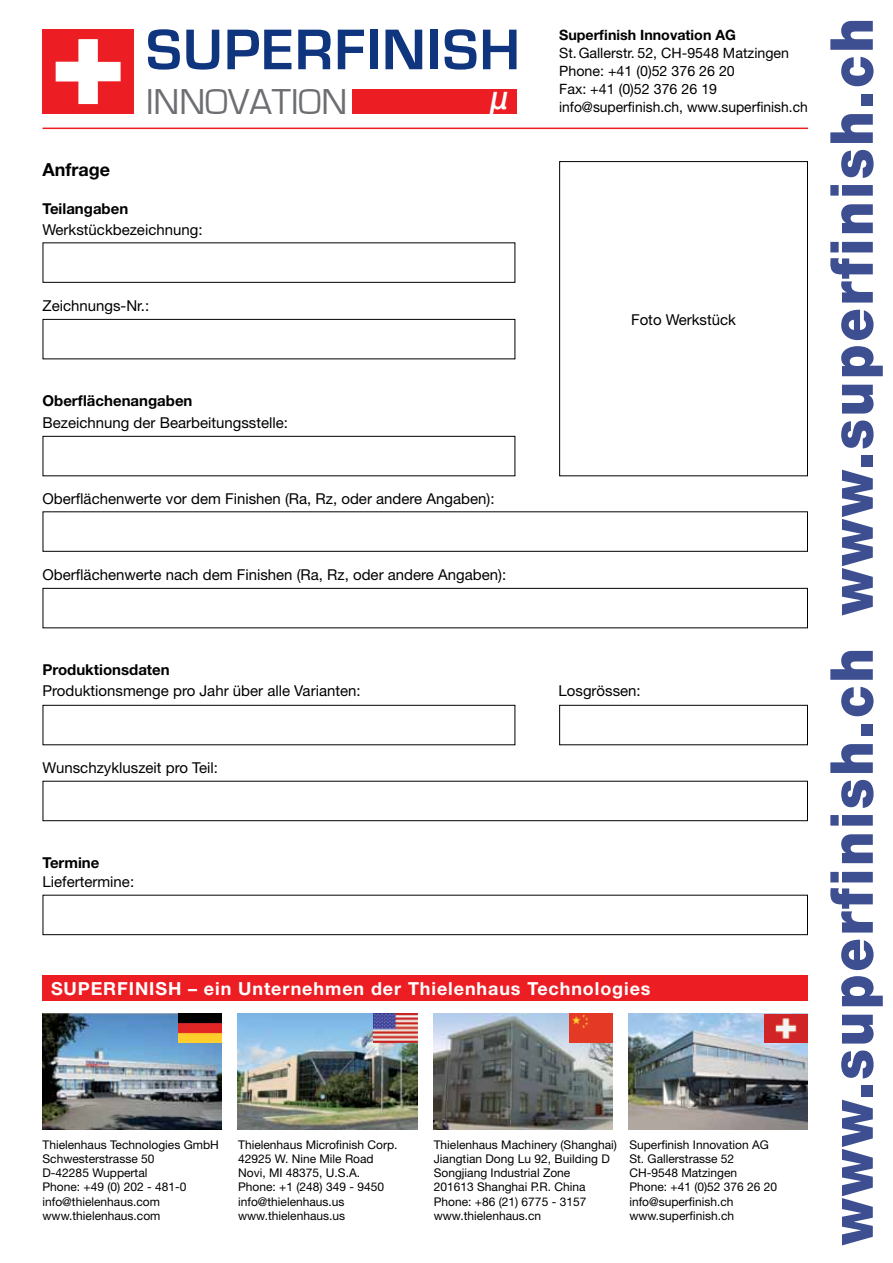
<style>
.page{position:relative;width:893px;height:1263px;background:#fff}
.page>*{position:absolute;margin:0;border:0;box-sizing:border-box;transform-origin:0 0}
.t1{font:900 59.4px "Helvetica Neue";letter-spacing:.05em;color:#3d4f91;scale:.9 1}
.t2{font:700 59.4px "Eurostile";letter-spacing:.02em;color:#10357f}
.t3{font:37.2px "Eurostile";color:#6d6e71}
.t4{font:700 32.4px "Quorum IT Cby BT";color:#fff;scale:.94 1}
.t5{font:700 18px "Helvetica Neue";letter-spacing:.05em;color:#fff}
.t6{font:700 18px "Helvetica Neue";color:#000}
.t7{font:15px "Helvetica Neue";color:#000}
.t8{font:700 15px "Helvetica Neue";color:#000}
.t9{font:14.25px/18px "Helvetica Neue";color:#000}
.t10{font:700 14.25px "Helvetica Neue";color:#000}
.t11{font:12px/14.2px "Helvetica Neue";color:#000}
</style>
<div class="page">
<div style="left:43px;top:975px;width:765px;height:26px;background:#ed1d24"></div>
<img style="left:43px;top:1014px;width:179px;height:115px">
<img style="left:238px;top:1014px;width:179px;height:115px">
<img style="left:433px;top:1014px;width:179px;height:115px">
<img style="left:629px;top:1014px;width:179px;height:115px">
<img style="left:178px;top:1014px;width:44px;height:28px">
<img style="left:374px;top:1014px;width:43px;height:29px">
<img style="left:569px;top:1014px;width:43px;height:28px">
<img style="left:765px;top:1014px;width:43px;height:28px">
<div style="left:352px;top:89px;width:164px;height:25px;background:#ed1d24"></div>
<div style="left:43px;top:29px;width:91px;height:85px;background:#ed1d24"></div>
<svg style="left:56px;top:39px;width:65px;height:65px"></svg>
<hr style="left:43px;top:128px;width:765px;height:1px;background:#ed1d24">
<div style="left:559px;top:161px;width:249px;height:315px;border:1px solid #000"></div>
<div style="left:43px;top:242px;width:472px;height:41px;border:1px solid #000"></div>
<div style="left:43px;top:319px;width:472px;height:40px;border:1px solid #000"></div>
<div style="left:43px;top:436px;width:472px;height:40px;border:1px solid #000"></div>
<div style="left:43px;top:511px;width:765px;height:41px;border:1px solid #000"></div>
<div style="left:43px;top:588px;width:765px;height:40px;border:1px solid #000"></div>
<div style="left:43px;top:705px;width:472px;height:40px;border:1px solid #000"></div>
<div style="left:559px;top:705px;width:249px;height:40px;border:1px solid #000"></div>
<div style="left:43px;top:781px;width:765px;height:40px;border:1px solid #000"></div>
<div style="left:43px;top:895px;width:765px;height:40px;border:1px solid #000"></div>
<h1 class="t2" style="left:146px;top:17px;width:375px">SUPERFINISH</h1>
<h2 class="t3" style="left:146px;top:82px;width:203px">INNOVATION</h2>
<h3 class="t4" style="left:491px;top:78px;width:21px">µ</h3>
<h3 class="t6" style="left:43px;top:158px;width:69px">Anfrage</h3>
<p class="t8" style="left:43px;top:199px;width:87px">Teilangaben</p>
<p class="t7" style="left:43px;top:221px;width:162px">Werkstückbezeichnung:</p>
<p class="t7" style="left:43px;top:297px;width:108px">Zeichnungs-Nr.:</p>
<p class="t8" style="left:43px;top:392px;width:152px">Oberflächenangaben</p>
<p class="t7" style="left:43px;top:413px;width:247px">Bezeichnung der Bearbeitungsstelle:</p>
<p class="t7" style="left:43px;top:489px;width:453px">Oberflächenwerte vor dem Finishen (Ra, Rz, oder andere Angaben):</p>
<p class="t7" style="left:43px;top:566px;width:465px">Oberflächenwerte nach dem Finishen (Ra, Rz, oder andere Angaben):</p>
<p class="t10" style="left:559px;top:26px;width:178px">Superfinish Innovation AG</p>
<p class="t9" style="left:559px;top:44px;width:250px">St. Gallerstr. 52, CH-9548 Matzingen<br>Phone: +41 (0)52 376 26 20<br>Fax: +41 (0)52 376 26 19 info@superfinish.ch, www.superfinish.ch</p>
<p class="t7" style="left:631px;top:310px;width:106px">Foto Werkstück</p>
<p class="t8" style="left:43px;top:661px;width:129px">Produktionsdaten</p>
<p class="t7" style="left:43px;top:682px;width:320px">Produktionsmenge pro Jahr über alle Varianten:</p>
<p class="t7" style="left:559px;top:682px;width:84px">Losgrössen:</p>
<p class="t7" style="left:43px;top:758px;width:177px">Wunschzykluszeit pro Teil:</p>
<p class="t8" style="left:43px;top:853px;width:58px">Termine</p>
<p class="t7" style="left:43px;top:873px;width:93px">Liefertermine:</p>
<h3 class="t5" style="left:51px;top:977px;width:601px">SUPERFINISH – ein Unternehmen der Thielenhaus Technologies</h3>
<p class="t11" style="left:43px;top:1137px;width:178px">Thielenhaus Technologies GmbH<br>Schwesterstrasse 50<br>D-42285 Wuppertal<br>Phone: +49 (0) 202 - 481-0 info@thielenhaus.com www.thielenhaus.com</p>
<p class="t11" style="left:238px;top:1137px;width:161px">Thielenhaus Microfinish Corp.<br>42925 W. Nine Mile Road<br>Novi, MI 48375, U.S.A.<br>Phone: +1 (248) 349 - 9450 info@thielenhaus.us www.thielenhaus.us</p>
<p class="t11" style="left:434px;top:1137px;width:185px">Thielenhaus Machinery (Shanghai)<br>Jiangtian Dong Lu 92, Building D<br>Songjiang Industrial Zone<br>201613 Shanghai P.R. China<br>Phone: +86 (21) 6775 - 3157 www.thielenhaus.cn</p>
<p class="t11" style="left:629px;top:1137px;width:149px">Superfinish Innovation AG<br>St. Gallerstrasse 52<br>CH-9548 Matzingen<br>Phone: +41 (0)52 376 26 20 info@superfinish.ch www.superfinish.ch</p>
<h1 class="t1" style="left:816px;top:1245px;width:1365px;rotate:-90deg">www.superfinish.ch www.superfinish.ch</h1>
</div>
